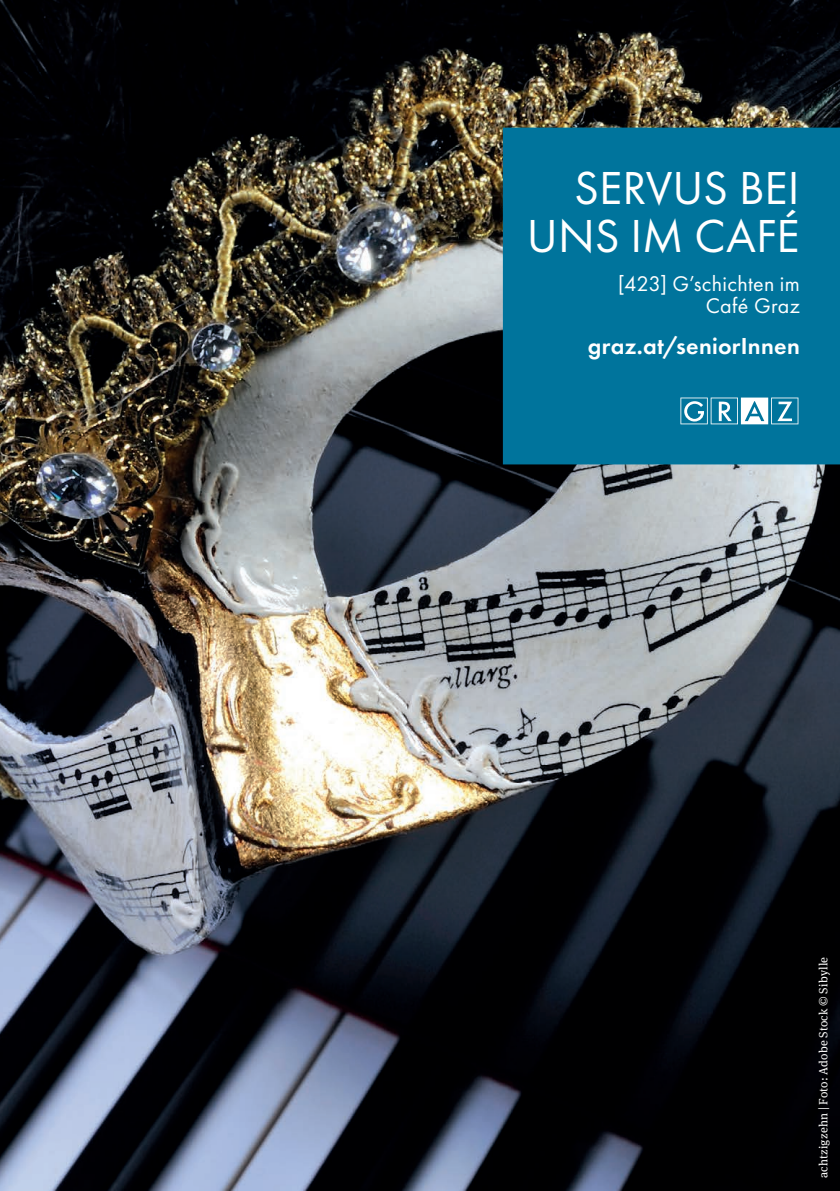
<style>
.page{position:relative;width:840px;height:1191px;background:#fff}
.page>*{position:absolute;margin:0;border:0;box-sizing:border-box;transform-origin:0 0}
.t1{font:48px/48px "Futura PT";color:#fff;text-align:right}
.t2{font:600 24px "Futura PT";letter-spacing:.01em;color:#fff}
.t3{font:22px/22px "Futura PT";letter-spacing:.015em;color:#fff;text-align:right}
.t4{font:12px "Meta Serif Pro";letter-spacing:.01em;color:#fff}
</style>
<div class="page">
<img style="left:0;top:0;width:839px;height:1191px">
<div style="left:502px;top:128px;width:337px;height:336px;background:#00749c"></div>
<svg style="left:680px;top:397px;width:118px;height:27px"></svg>
<h1 class="t1" style="left:526px;top:164px;width:274px">SERVUS BEI<br>UNS IM CAFÉ</h1>
<h3 class="t3" style="left:618px;top:273px;width:183px">[423] G’schichten im<br>Café Graz</h3>
<h2 class="t2" style="left:587px;top:330px;width:213px">graz.at/seniorInnen</h2>
<p class="t4" style="left:814px;top:1178px;width:223px;rotate:-90deg">achtzigzehn | Foto: Adobe Stock © Sibylle</p>
</div>
